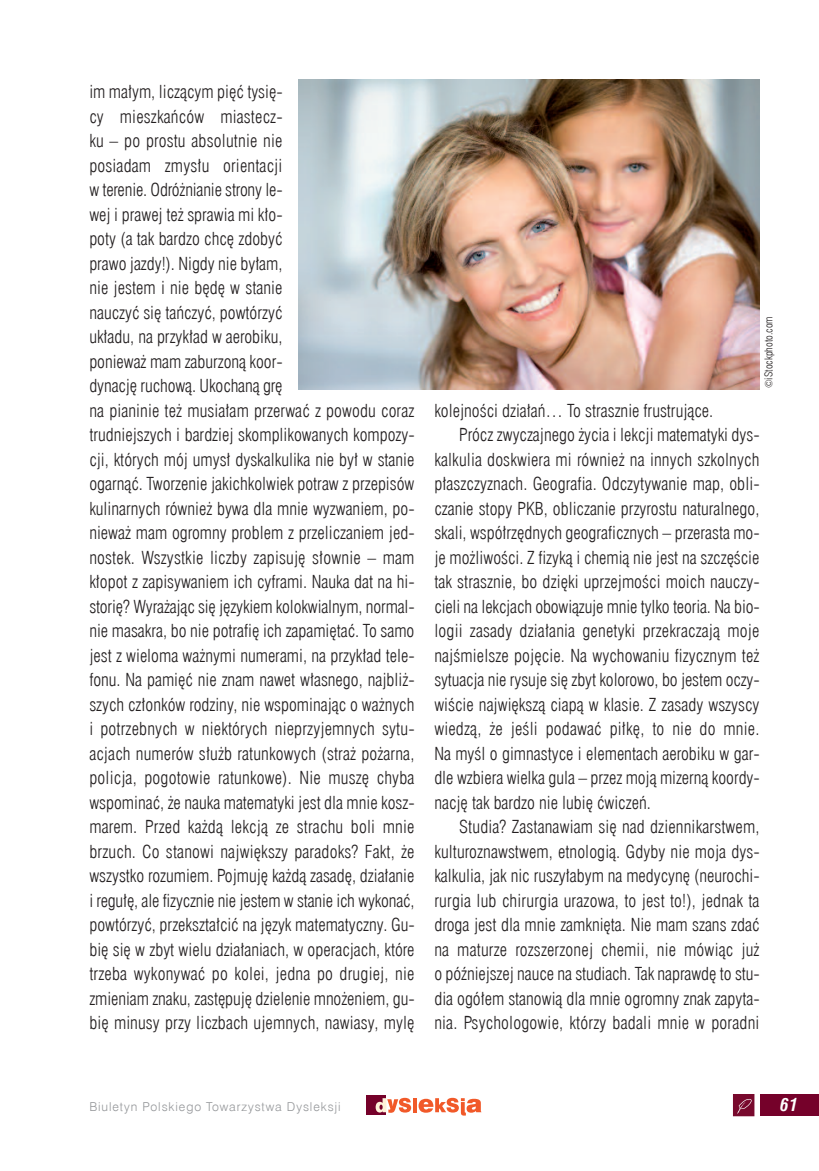
<style>
.page{position:relative;width:819px;height:1171px;background:#fff}
.page>*{position:absolute;margin:0;border:0;box-sizing:border-box;transform-origin:0 0}
.t1{font:17.5px/24.5px "Swis 721 Lt Cn EU";color:#231f20}
.t2{font:italic 700 17.5px "Swis 721 Cn EU";color:#fff}
.t3{font:12.25px "Swis 721 Lt EU";letter-spacing:.075em;color:#939598}
.t4{font:10.5px "Swis 721 Lt Cn EU";color:#231f20}
</style>
<div class="page">
<div style="left:759px;top:1094px;width:60px;height:22px;background:#75012a"></div>
<div style="left:732px;top:1094px;width:22px;height:22px;background:#f9f4f5"></div>
<svg style="left:733px;top:1094px;width:21px;height:22px"></svg>
<div style="left:366px;top:1095px;width:20px;height:20px;background:#75012a"></div>
<svg style="left:375px;top:1098px;width:36px;height:15px"></svg>
<hr style="left:413px;top:1098px;width:4px;height:14px;background:#f15929">
<svg style="left:418px;top:1098px;width:63px;height:17px"></svg>
<img style="left:298px;top:79px;width:461px;height:310px">
<p class="t1" style="left:89px;top:79px;width:326px">im małym, liczącym pięć tysię-<br>cy mieszkańców miastecz-<br>ku – po prostu absolutnie nie<br>posiadam zmysłu orientacji<br>w terenie. Odróżnianie strony le-<br>wej i prawej też sprawia mi kło-<br>poty (a tak bardzo chcę zdobyć<br>prawo jazdy!). Nigdy nie byłam,<br>nie jestem i nie będę w stanie<br>nauczyć się tańczyć, powtórzyć<br>układu, na przykład w aerobiku,<br>ponieważ mam zaburzoną koor-<br>dynację ruchową. Ukochaną grę<br>na pianinie też musiałam przerwać z powodu coraz trudniejszych i bardziej skomplikowanych kompozy&shy;cji, których mój umysł dyskalkulika nie był w stanie ogarnąć. Tworzenie jakichkolwiek potraw z przepisów kulinarnych również bywa dla mnie wyzwaniem, po&shy;nieważ mam ogromny problem z przeliczaniem jed&shy;nostek. Wszystkie liczby zapisuję słownie – mam kłopot z zapisywaniem ich cyframi. Nauka dat na hi&shy;storię? Wyrażając się językiem kolokwialnym, normal&shy;nie masakra, bo nie potrafię ich zapamiętać. To samo jest z wieloma ważnymi numerami, na przykład tele&shy;fonu. Na pamięć nie znam nawet własnego, najbliż&shy;szych członków rodziny, nie wspominając o ważnych i potrzebnych w niektórych nieprzyjemnych sytu&shy;acjach numerów służb ratunkowych (straż pożarna, policja, pogotowie ratunkowe). Nie muszę chyba wspominać, że nauka matematyki jest dla mnie kosz&shy;marem. Przed każdą lekcją ze strachu boli mnie brzuch. Co stanowi największy paradoks? Fakt, że wszystko rozumiem. Pojmuję każdą zasadę, działanie i regułę, ale fizycznie nie jestem w stanie ich wykonać, powtórzyć, przekształcić na język matematyczny. Gu&shy;bię się w zbyt wielu działaniach, w operacjach, które trzeba wykonywać po kolei, jedna po drugiej, nie zmieniam znaku, zastępuję dzielenie mnożeniem, gu&shy;bię minusy przy liczbach ujemnych, nawiasy, mylę</p>
<p class="t4" style="left:762px;top:388px;width:74px;rotate:-90deg">©iStockphoto.com</p>
<p class="t1" style="left:434px;top:398px;width:280px">kolejności działań… To strasznie frustrujące.</p>
<p class="t1" style="left:459px;top:422px;width:302px">Prócz zwyczajnego życia i lekcji matematyki dys-</p>
<p class="t1" style="left:434px;top:447px;width:326px">kalkulia doskwiera mi również na innych szkolnych</p>
<p class="t1" style="left:434px;top:471px;width:326px">płaszczyznach. Geografia. Odczytywanie map, obli-</p>
<p class="t1" style="left:434px;top:496px;width:326px">czanie stopy PKB, obliczanie przyrostu naturalnego,</p>
<p class="t1" style="left:434px;top:520px;width:326px">skali, współrzędnych geograficznych – przerasta mo-</p>
<p class="t1" style="left:434px;top:545px;width:326px">je możliwości. Z fizyką i chemią nie jest na szczęście</p>
<p class="t1" style="left:434px;top:569px;width:326px">tak strasznie, bo dzięki uprzejmości moich nauczy-</p>
<p class="t1" style="left:434px;top:594px;width:326px">cieli na lekcjach obowiązuje mnie tylko teoria. Na bio-</p>
<p class="t1" style="left:434px;top:618px;width:326px">logii zasady działania genetyki przekraczają moje</p>
<p class="t1" style="left:434px;top:643px;width:326px">najśmielsze pojęcie. Na wychowaniu fizycznym też</p>
<p class="t1" style="left:434px;top:667px;width:326px">sytuacja nie rysuje się zbyt kolorowo, bo jestem oczy-</p>
<p class="t1" style="left:434px;top:692px;width:326px">wiście największą ciapą w klasie. Z zasady wszyscy</p>
<p class="t1" style="left:434px;top:716px;width:326px">wiedzą, że jeśli podawać piłkę, to nie do mnie.</p>
<p class="t1" style="left:434px;top:741px;width:326px">Na myśl o gimnastyce i elementach aerobiku w gar-</p>
<p class="t1" style="left:434px;top:765px;width:326px">dle wzbiera wielka gula – przez moją mizerną koordy-</p>
<p class="t1" style="left:434px;top:790px;width:218px">nację tak bardzo nie lubię ćwiczeń.</p>
<p class="t1" style="left:459px;top:814px;width:302px">Studia? Zastanawiam się nad dziennikarstwem,</p>
<p class="t1" style="left:434px;top:839px;width:326px">kulturoznawstwem, etnologią. Gdyby nie moja dys-</p>
<p class="t1" style="left:434px;top:863px;width:326px">kalkulia, jak nic ruszyłabym na medycynę (neurochi-</p>
<p class="t1" style="left:434px;top:888px;width:326px">rurgia lub chirurgia urazowa, to jest to!), jednak ta</p>
<p class="t1" style="left:434px;top:912px;width:326px">droga jest dla mnie zamknięta. Nie mam szans zdać</p>
<p class="t1" style="left:434px;top:937px;width:326px">na maturze rozszerzonej chemii, nie mówiąc już</p>
<p class="t1" style="left:434px;top:961px;width:326px">o późniejszej nauce na studiach. Tak naprawdę to stu-</p>
<p class="t1" style="left:434px;top:986px;width:326px">dia ogółem stanowią dla mnie ogromny znak zapyta-</p>
<p class="t1" style="left:434px;top:1010px;width:326px">nia. Psychologowie, którzy badali mnie w poradni</p>
<p class="t3" style="left:89px;top:1099px;width:253px">Biuletyn Polskiego Towarzystwa Dysleksji</p>
<p class="t2" style="left:780px;top:1094px;width:19px">61</p>
</div>
